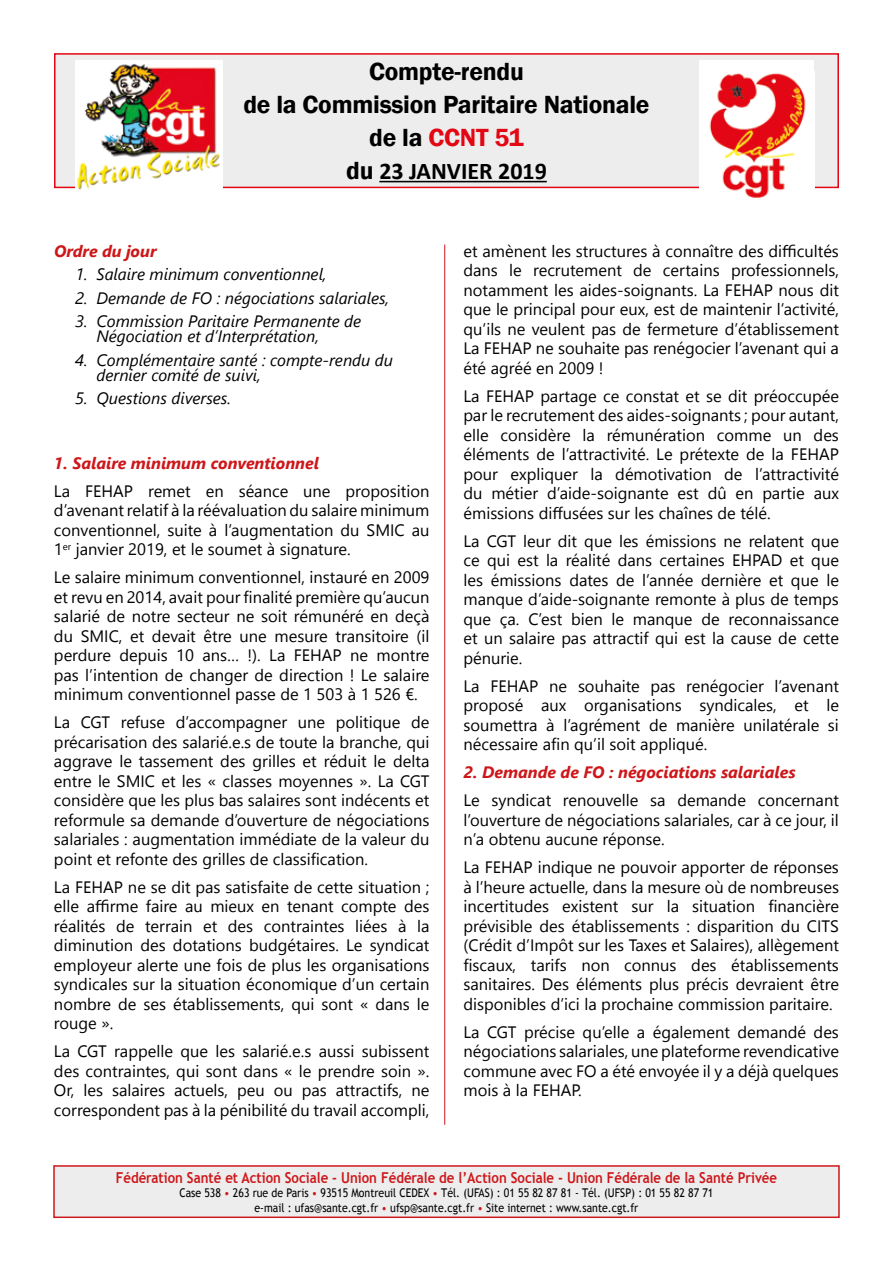
<style>
.page{position:relative;width:893px;height:1263px;background:#fff}
.page>*{position:absolute;margin:0;border:0;box-sizing:border-box;transform-origin:0 0}
.t1{font:600 25.5px/32.7px "Franklin Gothic";letter-spacing:-.01em;color:#000;text-align:center}
.t2{font:700 24px "Calibri";color:#000}
.t3{font:16.5px/19.5px "Segoe UI";color:#000;text-align:justify}
.t4{font:italic 16.5px/15px "Segoe UI";color:#000}
.t5{font:italic 700 16.5px "Segoe UI";color:#cd171a}
.t6{font:700 15px "Trebuchet MS";color:#cd171a;scale:.88 1}
.t7{font:12px/14.4px "Trebuchet MS";color:#000;text-align:center;scale:.88 1}
.s1{color:#e30613}
.s2{font-family:"Franklin Gothic";font-weight:600;font-size:25.5px}
.s3{color:#cd171a}
</style>
<div class="page">
<div style="left:55px;top:54px;width:783px;height:133px;background:#ededed"></div>
<hr style="left:379px;top:181px;width:168px;height:1px;background:#000">
<div style="left:54px;top:53px;width:785px;height:135px;border:2px solid #e30613"></div>
<div style="left:699px;top:60px;width:115px;height:138px;background:#fff"></div>
<img style="left:709px;top:73px;width:97px;height:125px">
<div style="left:54px;top:1166px;width:785px;height:51px;background:#ededed"></div>
<div style="left:53px;top:1165px;width:787px;height:53px;border:2px solid #cd171a"></div>
<hr style="left:444px;top:244px;width:1px;height:881px;background:#cd171a">
<img style="left:75px;top:60px;width:147px;height:130px">
<h1 class="t1" style="left:243px;top:56px;width:408px">Compte-rendu<br>de la Commission Paritaire Nationale de la <span class="s1">CCNT 51</span></h1>
<h2 class="t2" style="left:346px;top:154px;width:202px"><span class="s2">du</span> 23 JANVIER 2019</h2>
<p class="t5" style="left:54px;top:239px;width:104px">Ordre du jour</p>
<p class="t4" style="left:75px;top:266px;width:253px">1. Salaire minimum conventionnel,</p>
<p class="t4" style="left:75px;top:289px;width:315px">2. Demande de FO : négociations salariales,</p>
<p class="t4" style="left:97px;top:313px;width:266px;text-indent:-21px">3. Commission Paritaire Permanente de<br>Négociation et d’Interprétation,</p>
<p class="t4" style="left:97px;top:351px;width:298px;text-indent:-21px">4. Complémentaire santé : compte-rendu du dernier comité de suivi,</p>
<p class="t4" style="left:75px;top:390px;width:157px">5. Questions diverses.</p>
<p class="t5" style="left:54px;top:451px;width:266px">1. Salaire minimum conventionnel</p>
<p class="t3" style="left:54px;top:481px;width:377px">La FEHAP remet en séance une proposition d’avenant relatif à la réévaluation du salaire minimum conventionnel, suite à l’augmentation du SMIC au 1<sup>er</sup> janvier 2019, et le soumet à signature.</p>
<p class="t3" style="left:54px;top:567px;width:377px">Le salaire minimum conventionnel, instauré en 2009 et revu en 2014, avait pour finalité première qu’aucun salarié de notre secteur ne soit rémunéré en deçà du SMIC, et devait être une mesure transitoire (il perdure depuis 10 ans… !). La FEHAP ne montre pas l’intention de changer de direction ! Le salaire minimum conventionnel passe de 1 503 à 1 526 €.</p>
<p class="t3" style="left:54px;top:712px;width:377px">La CGT refuse d’accompagner une politique de précarisation des salarié.e.s de toute la branche, qui aggrave le tassement des grilles et réduit le delta entre le SMIC et les « classes moyennes ». La CGT considère que les plus bas salaires sont indécents et reformule sa demande d’ouverture de négociations salariales : augmentation immédiate de la valeur du point et refonte des grilles de classification.</p>
<p class="t3" style="left:54px;top:877px;width:377px">La FEHAP ne se dit pas satisfaite de cette situation ; elle affirme faire au mieux en tenant compte des réalités de terrain et des contraintes liées à la diminution des dotations budgétaires. Le syndicat employeur alerte une fois de plus les organisations syndicales sur la situation économique d’un certain nombre de ses établissements, qui sont « dans le rouge ».</p>
<p class="t3" style="left:54px;top:1041px;width:377px">La CGT rappelle que les salarié.e.s aussi subissent des contraintes, qui sont dans « le prendre soin ».<br>Or, les salaires actuels, peu ou pas attractifs, ne correspondent pas à la pénibilité du travail accompli,</p>
<p class="t3" style="left:463px;top:241px;width:377px">et amènent les structures à connaître des difficultés dans le recrutement de certains professionnels, notamment les aides-soignants. La FEHAP nous dit que le principal pour eux, est de maintenir l’activité, qu’ils ne veulent pas de fermeture d’établissement La FEHAP ne souhaite pas renégocier l’avenant qui a été agréé en 2009 !</p>
<p class="t3" style="left:463px;top:386px;width:377px">La FEHAP partage ce constat et se dit préoccupée par le recrutement des aides-soignants ; pour autant, elle considère la rémunération comme un des éléments de l’attractivité. Le prétexte de la FEHAP pour expliquer la démotivation de l’attractivité du métier d’aide-soignante est dû en partie aux émissions diffusées sur les chaînes de télé.</p>
<p class="t3" style="left:463px;top:531px;width:377px">La CGT leur dit que les émissions ne relatent que ce qui est la réalité dans certaines EHPAD et que les émissions dates de l’année dernière et que le manque d’aide-soignante remonte à plus de temps que ça. C’est bien le manque de reconnaissance et un salaire pas attractif qui est la cause de cette pénurie.</p>
<p class="t3" style="left:463px;top:676px;width:377px">La FEHAP ne souhaite pas renégocier l’avenant proposé aux organisations syndicales, et le soumettra à l’agrément de manière unilatérale si nécessaire afin qu’il soit appliqué.</p>
<p class="t5" style="left:463px;top:760px;width:334px">2. Demande de FO : négociations salariales</p>
<p class="t3" style="left:463px;top:790px;width:377px">Le syndicat renouvelle sa demande concernant l’ouverture de négociations salariales, car à ce jour, il n’a obtenu aucune réponse.</p>
<p class="t3" style="left:463px;top:857px;width:377px">La FEHAP indique ne pouvoir apporter de réponses à l’heure actuelle, dans la mesure où de nombreuses incertitudes existent sur la situation financière prévisible des établissements : disparition du CITS (Crédit d’Impôt sur les Taxes et Salaires), allègement fiscaux, tarifs non connus des établissements sanitaires. Des éléments plus précis devraient être disponibles d’ici la prochaine commission paritaire.</p>
<p class="t3" style="left:463px;top:1022px;width:377px">La CGT précise qu’elle a également demandé des négociations salariales, une plateforme revendicative commune avec FO a été envoyée il y a déjà quelques mois à la FEHAP.</p>
<p class="t6" style="left:116px;top:1168px;width:753px">Fédération Santé et Action Sociale - Union Fédérale de l’Action Sociale - Union Fédérale de la Santé Privée</p>
<p class="t7" style="left:179px;top:1185px;width:608px">Case 538 <span class="s3">•</span> 263 rue de Paris <span class="s3">•</span> 93515 Montreuil CEDEX <span class="s3">•</span> Tél. (UFAS) : 01 55 82 87 81 - Tél. (UFSP) : 01 55 82 87 71 e-mail : ufas@sante.cgt.fr <span class="s3">•</span> ufsp@sante.cgt.fr <span class="s3">•</span> Site internet : www.sante.cgt.fr</p>
</div>
